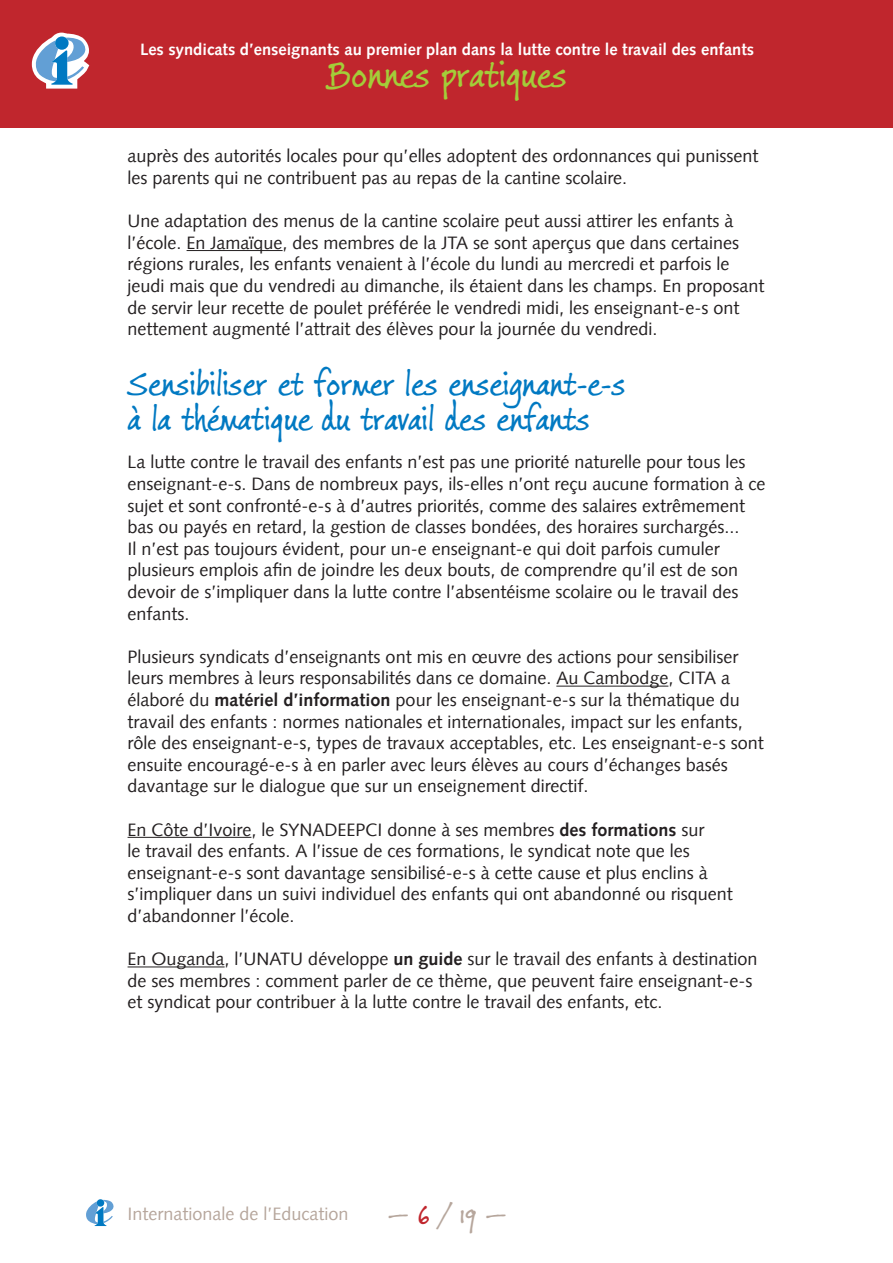
<style>
.page{position:relative;width:893px;height:1263px;background:#fff}
.page>*{position:absolute;margin:0;border:0;box-sizing:border-box;transform-origin:0 0}
.t1{font:40.5px "Jimmy Crack Corn Pro";color:#a3cd39}
.Header_2{font:36px/34.5px "Jimmy Crack Corn Pro";color:#0079c2}
.t2{font:30px "Jimmy Crack Corn Pro";color:#b6a69c}
.Text{font:18px/21.6px "Syntax LT";color:#231f20}
.t3{font:18px "Syntax LT";color:#b6a69c}
.t4{font:700 16.5px "Syntax LT";color:#fff}
.s1{font-weight:700}
.s2{color:#c0262d}
</style>
<div class="page">
<div style="left:0;top:0;width:893px;height:128px;background:#c0262d"></div>
<svg style="left:31px;top:32px;width:59px;height:57px"></svg>
<svg style="left:86px;top:1199px;width:28px;height:27px"></svg>
<hr style="left:187px;top:250px;width:96px;height:1px;background:#231f20">
<hr style="left:556px;top:686px;width:112px;height:1px;background:#231f20">
<hr style="left:128px;top:837px;width:123px;height:1px;background:#231f20">
<hr style="left:128px;top:966px;width:97px;height:1px;background:#231f20">
<p class="t4" style="left:140px;top:40px;width:616px">Les syndicats d’enseignants au premier plan dans la lutte contre le travail des enfants</p>
<h1 class="t1" style="left:327px;top:46px;width:241px">Bonnes pratiques</h1>
<p class="Text" style="left:128px;top:145px;width:633px">auprès des autorités locales pour qu’elles adoptent des ordonnances qui punissent les parents qui ne contribuent pas au repas de la cantine scolaire.</p>
<p class="Text" style="left:128px;top:210px;width:638px">Une adaptation des menus de la cantine scolaire peut aussi attirer les enfants à l’école. En Jamaïque, des membres de la JTA se sont aperçus que dans certaines régions rurales, les enfants venaient à l’école du lundi au mercredi et parfois le jeudi mais que du vendredi au dimanche, ils étaient dans les champs. En proposant de servir leur recette de poulet préférée le vendredi midi, les enseignant-e-s ont nettement augmenté l’attrait des élèves pour la journée du vendredi.</p>
<p class="Header_2" style="left:128px;top:368px;width:499px">Sensibiliser et former les enseignant-e-s à la thématique du travail des enfants</p>
<p class="Text" style="left:128px;top:451px;width:639px">La lutte contre le travail des enfants n’est pas une priorité naturelle pour tous les enseignant-e-s. Dans de nombreux pays, ils-elles n’ont reçu aucune formation à ce sujet et sont confronté-e-s à d’autres priorités, comme des salaires extrêmement bas ou payés en retard, la gestion de classes bondées, des horaires surchargés...<br>Il n’est pas toujours évident, pour un-e enseignant-e qui doit parfois cumuler plusieurs emplois afin de joindre les deux bouts, de comprendre qu’il est de son devoir de s’impliquer dans la lutte contre l’absentéisme scolaire ou le travail des enfants.</p>
<p class="Text" style="left:128px;top:646px;width:638px">Plusieurs syndicats d’enseignants ont mis en œuvre des actions pour sensibiliser leurs membres à leurs responsabilités dans ce domaine. Au Cambodge, CITA a élaboré du <span class="s1">matériel d’information</span> pour les enseignant-e-s sur la thématique du travail des enfants : normes nationales et internationales, impact sur les enfants, rôle des enseignant-e-s, types de travaux acceptables, etc. Les enseignant-e-s sont ensuite encouragé-e-s à en parler avec leurs élèves au cours d’échanges basés davantage sur le dialogue que sur un enseignement directif.</p>
<p class="Text" style="left:128px;top:818px;width:607px">En Côte d’Ivoire, le SYNADEEPCI donne à ses membres <span class="s1">des formations</span> sur<br>le travail des enfants. A l’issue de ces formations, le syndicat note que les enseignant-e-s sont davantage sensibilisé-e-s à cette cause et plus enclins à s’impliquer dans un suivi individuel des enfants qui ont abandonné ou risquent d’abandonner l’école.</p>
<p class="Text" style="left:128px;top:948px;width:631px">En Ouganda, l’UNATU développe <span class="s1">un guide</span> sur le travail des enfants à destination de ses membres : comment parler de ce thème, que peuvent faire enseignant-e-s et syndicat pour contribuer à la lutte contre le travail des enfants, etc.</p>
<p class="t3" style="left:128px;top:1203px;width:223px">Internationale de l’Education</p>
<h3 class="t2" style="left:388px;top:1193px;width:120px">— <span class="s2">6</span> / 19 ―</h3>
</div>
